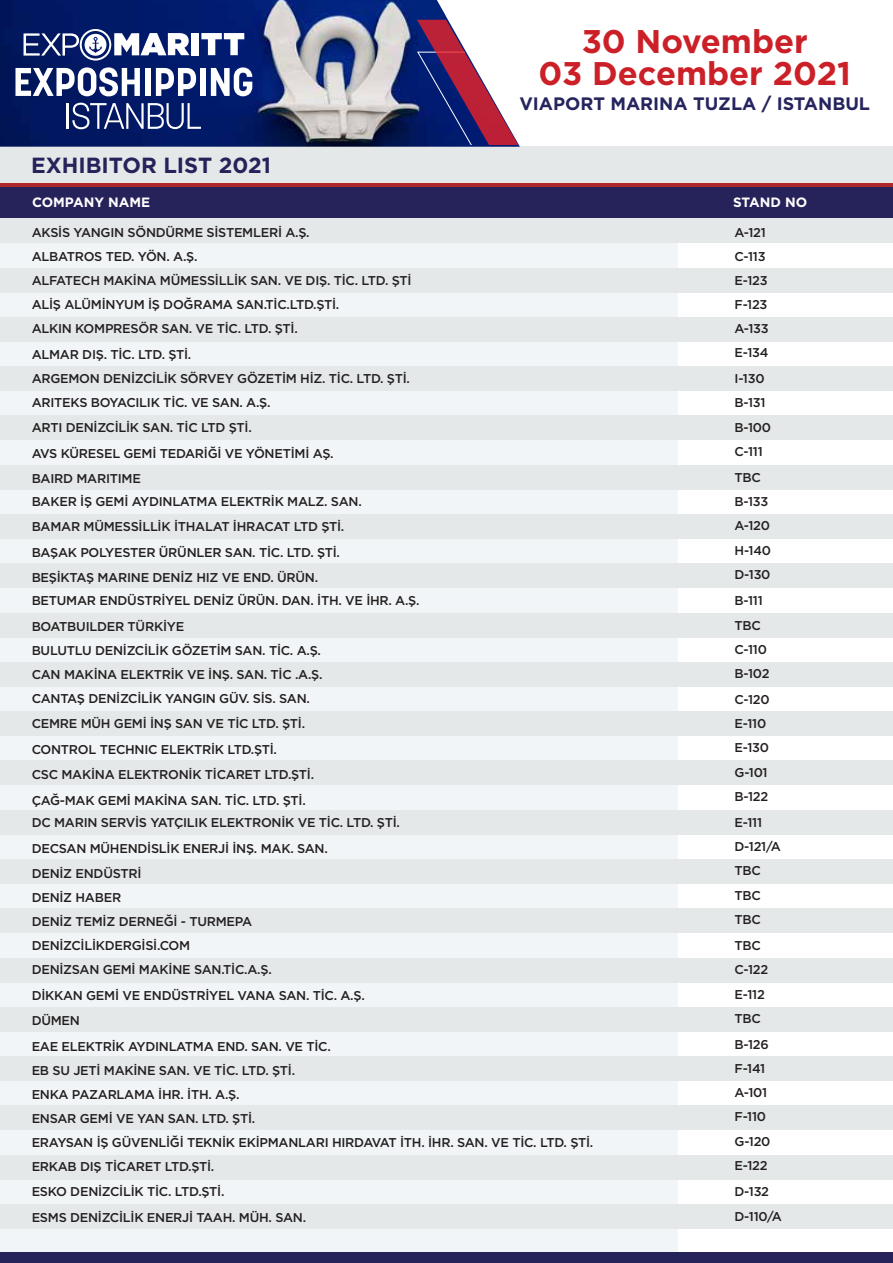
<style>
.page{position:relative;width:893px;height:1263px;background:#fff}
.page>*{position:absolute;margin:0;border:0;box-sizing:border-box;transform-origin:0 0}
.t1{font:700 32.7px/31.5px "Gotham";color:#cb2027;text-align:center}
.t2{font:700 21.9px "Gotham";color:#26225a}
.t3{font:700 18px "Gotham";color:#25245e}
.t4{font:700 13.5px "Gotham";color:#fff}
.t5{font:500 12.75px/24px "Gotham";letter-spacing:-.02em;color:#231f20}
</style>
<div class="page">
<div style="left:0;top:194px;width:678px;height:1069px;background:#f2f5f7"></div>
<div style="left:0;top:147px;width:893px;height:40px;background:#e4e8e9"></div>
<div style="left:0;top:187px;width:893px;height:31px;background:#26225a"></div>
<div style="left:0;top:1253px;width:893px;height:10px;background:#26225a"></div>
<hr style="left:0;top:183px;width:893px;height:4px;background:#b02729">
<div style="left:0;top:218px;width:893px;height:25px;background:#e4e8e9"></div>
<div style="left:0;top:268px;width:893px;height:24px;background:#e4e8e9"></div>
<div style="left:0;top:317px;width:893px;height:25px;background:#e4e8e9"></div>
<div style="left:0;top:366px;width:893px;height:25px;background:#e4e8e9"></div>
<div style="left:0;top:416px;width:893px;height:24px;background:#e4e8e9"></div>
<div style="left:0;top:465px;width:893px;height:24px;background:#e4e8e9"></div>
<div style="left:0;top:514px;width:893px;height:25px;background:#e4e8e9"></div>
<div style="left:0;top:563px;width:893px;height:25px;background:#e4e8e9"></div>
<div style="left:0;top:613px;width:893px;height:24px;background:#e4e8e9"></div>
<div style="left:0;top:662px;width:893px;height:25px;background:#e4e8e9"></div>
<div style="left:0;top:711px;width:893px;height:25px;background:#e4e8e9"></div>
<div style="left:0;top:760px;width:893px;height:25px;background:#e4e8e9"></div>
<div style="left:0;top:810px;width:893px;height:24px;background:#e4e8e9"></div>
<div style="left:0;top:859px;width:893px;height:25px;background:#e4e8e9"></div>
<div style="left:0;top:908px;width:893px;height:25px;background:#e4e8e9"></div>
<div style="left:0;top:958px;width:893px;height:24px;background:#e4e8e9"></div>
<div style="left:0;top:1007px;width:893px;height:25px;background:#e4e8e9"></div>
<div style="left:0;top:1056px;width:893px;height:25px;background:#e4e8e9"></div>
<div style="left:0;top:1105px;width:893px;height:25px;background:#e4e8e9"></div>
<div style="left:0;top:1155px;width:893px;height:24px;background:#e4e8e9"></div>
<div style="left:0;top:1204px;width:893px;height:25px;background:#e4e8e9"></div>
<svg style="left:0;top:0;width:518px;height:145px"></svg>
<h2 class="t2" style="left:31px;top:151px;width:241px">EXHIBITOR LIST 2021</h2>
<h1 class="t1" style="left:539px;top:26px;width:314px">30 November<br>03 December 2021</h1>
<h3 class="t3" style="left:519px;top:92px;width:352px">VIAPORT MARINA TUZLA / ISTANBUL</h3>
<p class="t4" style="left:32px;top:193px;width:120px">COMPANY NAME</p>
<p class="t4" style="left:733px;top:193px;width:76px">STAND NO</p>
<p class="t5" style="left:32px;top:221px;width:381px">AKSİS YANGIN SÖNDÜRME SİSTEMLERİ A.Ş.<br>ALBATROS TED. YÖN. A.Ş.<br>ALFATECH MAKİNA MÜMESSİLLİK SAN. VE DIŞ. TİC. LTD. ŞTİ ALİŞ ALÜMİNYUM İŞ DOĞRAMA SAN.TİC.LTD.ŞTİ.<br>ALKIN KOMPRESÖR SAN. VE TİC. LTD. ŞTİ.</p>
<p class="t5" style="left:32px;top:342px;width:380px">ALMAR DIŞ. TİC. LTD. ŞTİ.<br>ARGEMON DENİZCİLİK SÖRVEY GÖZETİM HİZ. TİC. LTD. ŞTİ.<br>ARITEKS BOYACILIK TİC. VE SAN. A.Ş.</p>
<p class="t5" style="left:32px;top:415px;width:304px;line-height:25.5px">ARTI DENİZCİLİK SAN. TİC LTD ŞTİ.<br>AVS KÜRESEL GEMİ TEDARİĞİ VE YÖNETİMİ AŞ.<br>BAIRD MARITIME</p>
<p class="t5" style="left:32px;top:488px;width:332px;line-height:25.5px">BAKER İŞ GEMİ AYDINLATMA ELEKTRİK MALZ. SAN.<br>BAMAR MÜMESSİLLİK İTHALAT İHRACAT LTD ŞTİ.<br>BAŞAK POLYESTER ÜRÜNLER SAN. TİC. LTD. ŞTİ.<br>BEŞİKTAŞ MARINE DENİZ HIZ VE END. ÜRÜN.</p>
<p class="t5" style="left:32px;top:587px;width:389px;line-height:25.5px">BETUMAR ENDÜSTRİYEL DENİZ ÜRÜN. DAN. İTH. VE İHR. A.Ş.<br>BOATBUILDER TÜRKİYE</p>
<p class="t5" style="left:32px;top:638px;width:292px">BULUTLU DENİZCİLİK GÖZETİM SAN. TİC. A.Ş.<br>CAN MAKİNA ELEKTRİK VE İNŞ. SAN. TİC .A.Ş.<br>CANTAŞ DENİZCİLİK YANGIN GÜV. SİS. SAN.</p>
<p class="t5" style="left:32px;top:710px;width:284px;line-height:25.5px">CEMRE MÜH GEMİ İNŞ SAN VE TİC LTD. ŞTİ.<br>CONTROL TECHNIC ELEKTRİK LTD.ŞTİ.<br>CSC MAKİNA ELEKTRONİK TİCARET LTD.ŞTİ.<br>ÇAĞ-MAK GEMİ MAKİNA SAN. TİC. LTD. ŞTİ.</p>
<p class="t5" style="left:32px;top:809px;width:370px;line-height:25.5px">DC MARIN SERVİS YATÇILIK ELEKTRONİK VE TİC. LTD. ŞTİ.<br>DECSAN MÜHENDİSLİK ENERJİ İNŞ. MAK. SAN.<br>DENİZ ENDÜSTRİ</p>
<p class="t5" style="left:32px;top:885px;width:242px">DENİZ HABER<br>DENİZ TEMİZ DERNEĞİ - TURMEPA<br>DENİZCİLİKDERGİSİ.COM<br>DENİZSAN GEMİ MAKİNE SAN.TİC.A.Ş.</p>
<p class="t5" style="left:32px;top:982px;width:335px;line-height:25.5px">DİKKAN GEMİ VE ENDÜSTRİYEL VANA SAN. TİC. A.Ş.<br>DÜMEN<br>EAE ELEKTRİK AYDINLATMA END. SAN. VE TİC.</p>
<p class="t5" style="left:32px;top:1058px;width:563px">EB SU JETİ MAKİNE SAN. VE TİC. LTD. ŞTİ.<br>ENKA PAZARLAMA İHR. İTH. A.Ş.<br>ENSAR GEMİ VE YAN SAN. LTD. ŞTİ.<br>ERAYSAN İŞ GÜVENLİĞİ TEKNİK EKİPMANLARI HIRDAVAT İTH. İHR. SAN. VE TİC. LTD. ŞTİ.<br>ERKAB DIŞ TİCARET LTD.ŞTİ.</p>
<p class="t5" style="left:32px;top:1178px;width:276px;line-height:25.5px">ESKO DENİZCİLİK TİC. LTD.ŞTİ.<br>ESMS DENİZCİLİK ENERJİ TAAH. MÜH. SAN.</p>
<p class="t5" style="left:735px;top:221px;width:36px">A-121<br>C-113<br>E-123<br>F-123<br>A-133<br>E-134</p>
<p class="t5" style="left:735px;top:366px;width:32px">I-130<br>B-131</p>
<p class="t5" style="left:735px;top:416px;width:38px">B-100<br>C-111</p>
<p class="t5" style="left:735px;top:465px;width:37px">TBC<br>B-133<br>A-120</p>
<p class="t5" style="left:735px;top:539px;width:38px">H-140<br>D-130</p>
<p class="t5" style="left:735px;top:587px;width:30px;line-height:25.5px">B-111<br>TBC</p>
<p class="t5" style="left:735px;top:638px;width:36px">C-110<br>B-102</p>
<p class="t5" style="left:735px;top:687px;width:37px">C-120<br>E-110<br>E-130</p>
<p class="t5" style="left:735px;top:761px;width:35px">G-101<br>B-122</p>
<p class="t5" style="left:735px;top:810px;width:48px">E-111<br>D-121/A<br>TBC</p>
<p class="t5" style="left:735px;top:884px;width:28px">TBC<br>TBC</p>
<p class="t5" style="left:735px;top:933px;width:35px">TBC<br>C-122</p>
<p class="t5" style="left:735px;top:983px;width:32px">E-112<br>TBC</p>
<p class="t5" style="left:735px;top:1032px;width:36px">B-126<br>F-141<br>A-101<br>F-110</p>
<p class="t5" style="left:735px;top:1130px;width:37px">G-120<br>E-122</p>
<p class="t5" style="left:735px;top:1178px;width:49px;line-height:25.5px">D-132<br>D-110/A</p>
</div>
